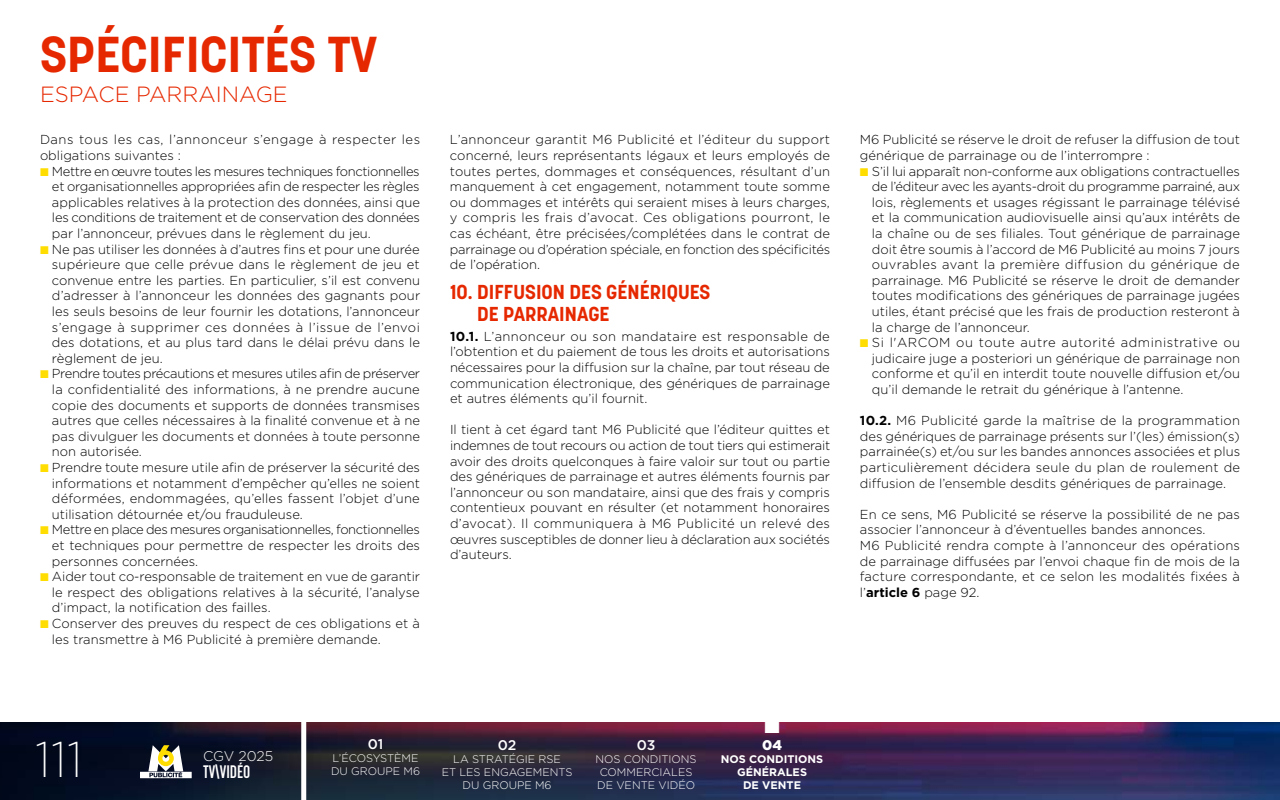
<style>
.page{position:relative;width:1280px;height:800px;background:#fff}
.page>*{position:absolute;margin:0;border:0;box-sizing:border-box;transform-origin:0 0}
.t1{font:700 50px "Korolev";color:#e62800}
.t2{font:200 50px "Gotham";color:#fff}
.t3{font:300 22px "Gotham";color:#e62800}
.t4{font:700 20px/22px "Korolev";color:#e62800}
.t5{font:700 18px "Korolev Compressed";color:#fff}
.t6{font:300 14px "Gotham";letter-spacing:-.01em;color:#fff}
.t7{font:500 14px "Gotham";color:#fff}
.t8{font:900 14px "Gotham";color:#fff}
.t9{font:14px "European Pi Std 3";color:#fff}
.t10{font:300 13px/15.6px "Gotham";color:#000;text-align:justify}
.t11{font:300 13px "Gotham";letter-spacing:-.03em;color:#000}
.t12{font:300 13px "Gotham";letter-spacing:-.02em;color:#000}
.t13{font:300 13px "Gotham";letter-spacing:.035em;color:#000}
.t14{font:300 13px "Gotham";letter-spacing:.025em;color:#000}
.t15{font:300 13px "Gotham";letter-spacing:.04em;color:#000}
.t16{font:300 11px/13.2px "Gotham";color:#fff}
.t17{font:700 11px/13.2px "Gotham";color:#fff;text-align:center}
.s1{color:#fd0}
.s2{font-weight:700}
</style>
<div class="page">
<img style="left:0;top:722px;width:1280px;height:78px">
<div style="left:301px;top:722px;width:5px;height:78px;background:#fff"></div>
<svg style="left:140px;top:745px;width:52px;height:33px"></svg>
<h1 class="t1" style="left:40px;top:23px;width:338px">SPÉCIFICITÉS TV</h1>
<h2 class="t3" style="left:40px;top:80px;width:249px">ESPACE PARRAINAGE</h2>
<p class="t13" style="left:40px;top:132px;width:382px">Dans tous les cas, l’annonceur s’engage à respecter les</p>
<p class="t10" style="left:40px;top:147px;width:142px">obligations suivantes :</p>
<p class="t11" style="left:40px;top:163px;width:381px"><span class="s1">◾</span> Mettre en œuvre toutes les mesures techniques fonctionnelles</p>
<p class="t12" style="left:52px;top:178px;width:369px">et organisationnelles appropriées afin de respecter les règles</p>
<p class="t10" style="left:52px;top:194px;width:370px">applicables relatives à la protection des données, ainsi que</p>
<p class="t10" style="left:52px;top:210px;width:370px">les conditions de traitement et de conservation des données</p>
<p class="t10" style="left:52px;top:225px;width:320px">par l’annonceur, prévues dans le règlement du jeu.</p>
<p class="t10" style="left:40px;top:241px;width:381px"><span class="s1">◾</span> Ne pas utiliser les données à d’autres fins et pour une durée</p>
<p class="t10" style="left:52px;top:256px;width:369px">supérieure que celle prévue dans le règlement de jeu et</p>
<p class="t10" style="left:52px;top:272px;width:369px">convenue entre les parties. En particulier, s’il est convenu</p>
<p class="t10" style="left:52px;top:288px;width:370px">d’adresser à l’annonceur les données des gagnants pour</p>
<p class="t10" style="left:52px;top:303px;width:370px">les seuls besoins de leur fournir les dotations, l’annonceur</p>
<p class="t13" style="left:52px;top:319px;width:369px">s’engage à supprimer ces données à l’issue de l’envoi</p>
<p class="t10" style="left:52px;top:334px;width:370px">des dotations, et au plus tard dans le délai prévu dans le</p>
<p class="t10" style="left:52px;top:350px;width:112px">règlement de jeu.</p>
<p class="t11" style="left:40px;top:366px;width:382px"><span class="s1">◾</span> Prendre toutes précautions et mesures utiles afin de préserver</p>
<p class="t10" style="left:52px;top:381px;width:369px">la confidentialité des informations, à ne prendre aucune</p>
<p class="t10" style="left:52px;top:397px;width:369px">copie des documents et supports de données transmises</p>
<p class="t10" style="left:52px;top:412px;width:370px">autres que celles nécessaires à la finalité convenue et à ne</p>
<p class="t10" style="left:52px;top:428px;width:369px">pas divulguer les documents et données à toute personne</p>
<p class="t10" style="left:52px;top:444px;width:91px">non autorisée.</p>
<p class="t10" style="left:40px;top:459px;width:382px"><span class="s1">◾</span> Prendre toute mesure utile afin de préserver la sécurité des</p>
<p class="t10" style="left:52px;top:475px;width:369px">informations et notamment d’empêcher qu’elles ne soient</p>
<p class="t10" style="left:52px;top:490px;width:369px">déformées, endommagées, qu’elles fassent l’objet d’une</p>
<p class="t10" style="left:52px;top:506px;width:252px">utilisation détournée et/ou frauduleuse.</p>
<p class="t11" style="left:40px;top:522px;width:381px"><span class="s1">◾</span> Mettre en place des mesures organisationnelles, fonctionnelles</p>
<p class="t10" style="left:52px;top:537px;width:370px">et techniques pour permettre de respecter les droits des</p>
<p class="t10" style="left:52px;top:553px;width:148px">personnes concernées.</p>
<p class="t10" style="left:40px;top:568px;width:382px"><span class="s1">◾</span> Aider tout co-responsable de traitement en vue de garantir</p>
<p class="t10" style="left:52px;top:584px;width:369px">le respect des obligations relatives à la sécurité, l’analyse</p>
<p class="t10" style="left:52px;top:600px;width:220px">d’impact, la notification des failles.</p>
<p class="t10" style="left:40px;top:615px;width:382px"><span class="s1">◾</span> Conserver des preuves du respect de ces obligations et à</p>
<p class="t10" style="left:52px;top:631px;width:330px">les transmettre à M6 Publicité à première demande.</p>
<p class="t10" style="left:450px;top:132px;width:382px">L’annonceur garantit M6 Publicité et l’éditeur du support concerné, leurs représentants légaux et leurs employés de toutes pertes, dommages et conséquences, résultant d’un manquement à cet engagement, notamment toute somme ou dommages et intérêts qui seraient mises à leurs charges, y compris les frais d’avocat. Ces obligations pourront, le cas échéant, être précisées/complétées dans le contrat de parrainage ou d’opération spéciale, en fonction des spécificités de l’opération.</p>
<h3 class="t4" style="left:477px;top:281px;width:235px;text-indent:-27px">10. DIFFUSION DES GÉNÉRIQUES<br>DE PARRAINAGE</h3>
<p class="t10" style="left:450px;top:328px;width:382px"><span class="s2">10.1.</span> L’annonceur ou son mandataire est responsable de l’obtention et du paiement de tous les droits et autorisations nécessaires pour la diffusion sur la chaîne, par tout réseau de communication électronique, des génériques de parrainage et autres éléments qu’il fournit.</p>
<p class="t10" style="left:450px;top:422px;width:382px">Il tient à cet égard tant M6 Publicité que l’éditeur quittes et indemnes de tout recours ou action de tout tiers qui estimerait avoir des droits quelconques à faire valoir sur tout ou partie des génériques de parrainage et autres éléments fournis par l’annonceur ou son mandataire, ainsi que des frais y compris contentieux pouvant en résulter (et notamment honoraires d’avocat). Il communiquera à M6 Publicité un relevé des œuvres susceptibles de donner lieu à déclaration aux sociétés d’auteurs.</p>
<h1 class="t2" style="left:35px;top:728px;width:50px">111</h1>
<p class="t6" style="left:203px;top:747px;width:72px">CGV 2025</p>
<h3 class="t5" style="left:203px;top:762px;width:49px">TV\VIDÉO</h3>
<p class="t7" style="left:368px;top:735px;width:17px">01</p>
<p class="t16" style="left:331px;top:751px;width:91px">L’ÉCOSYSTÈME<br>DU GROUPE M6</p>
<p class="t7" style="left:498px;top:736px;width:20px">02</p>
<p class="t16" style="left:442px;top:752px;width:132px;text-align:center">LA STRATÉGIE RSE<br>ET LES ENGAGEMENTS<br>DU GROUPE M6</p>
<p class="t7" style="left:637px;top:736px;width:20px">03</p>
<p class="t16" style="left:596px;top:752px;width:103px">NOS CONDITIONS<br>COMMERCIALES<br>DE VENTE VIDÉO</p>
<p class="t9" style="left:765px;top:719px;width:11px">•</p>
<p class="t8" style="left:762px;top:735px;width:21px">04</p>
<p class="t17" style="left:721px;top:752px;width:104px">NOS CONDITIONS<br>GÉNÉRALES<br>DE VENTE</p>
<p class="t10" style="left:860px;top:132px;width:381px">M6 Publicité se réserve le droit de refuser la diffusion de tout</p>
<p class="t10" style="left:860px;top:147px;width:291px">générique de parrainage ou de l’interrompre :</p>
<p class="t10" style="left:860px;top:163px;width:381px"><span class="s1">◾</span> S’il lui apparaît non-conforme aux obligations contractuelles</p>
<p class="t12" style="left:872px;top:178px;width:370px">de l’éditeur avec les ayants-droit du programme parrainé, aux</p>
<p class="t10" style="left:872px;top:194px;width:369px">lois, règlements et usages régissant le parrainage télévisé</p>
<p class="t10" style="left:872px;top:210px;width:369px">et la communication audiovisuelle ainsi qu’aux intérêts de</p>
<p class="t10" style="left:872px;top:225px;width:370px">la chaîne ou de ses filiales. Tout générique de parrainage</p>
<p class="t10" style="left:872px;top:241px;width:369px">doit être soumis à l’accord de M6 Publicité au moins 7 jours</p>
<p class="t14" style="left:872px;top:256px;width:369px">ouvrables avant la première diffusion du générique de</p>
<p class="t10" style="left:872px;top:272px;width:369px">parrainage. M6 Publicité se réserve le droit de demander</p>
<p class="t10" style="left:872px;top:288px;width:369px">toutes modifications des génériques de parrainage jugées</p>
<p class="t10" style="left:872px;top:303px;width:369px">utiles, étant précisé que les frais de production resteront à</p>
<p class="t10" style="left:872px;top:319px;width:159px">la charge de l’annonceur.</p>
<p class="t15" style="left:860px;top:334px;width:382px"><span class="s1">◾</span> Si l'ARCOM ou toute autre autorité administrative ou</p>
<p class="t10" style="left:872px;top:350px;width:370px">judicaire juge a posteriori un générique de parrainage non</p>
<p class="t10" style="left:872px;top:366px;width:369px">conforme et qu’il en interdit toute nouvelle diffusion et/ou</p>
<p class="t10" style="left:872px;top:381px;width:313px">qu’il demande le retrait du générique à l’antenne.</p>
<p class="t10" style="left:860px;top:412px;width:382px"><span class="s2">10.2.</span> M6 Publicité garde la maîtrise de la programmation des génériques de parrainage présents sur l’(les) émission(s) parrainée(s) et/ou sur les bandes annonces associées et plus particulièrement décidera seule du plan de roulement de diffusion de l’ensemble desdits génériques de parrainage.</p>
<p class="t10" style="left:860px;top:506px;width:382px;text-align:left">En ce sens, M6 Publicité se réserve la possibilité de ne pas associer l’annonceur à d’éventuelles bandes annonces.<br>M6 Publicité rendra compte à l’annonceur des opérations de parrainage diffusées par l’envoi chaque fin de mois de la facture correspondante, et ce selon les modalités fixées à l’<span class="s2">article 6</span> page 92.</p>
</div>
